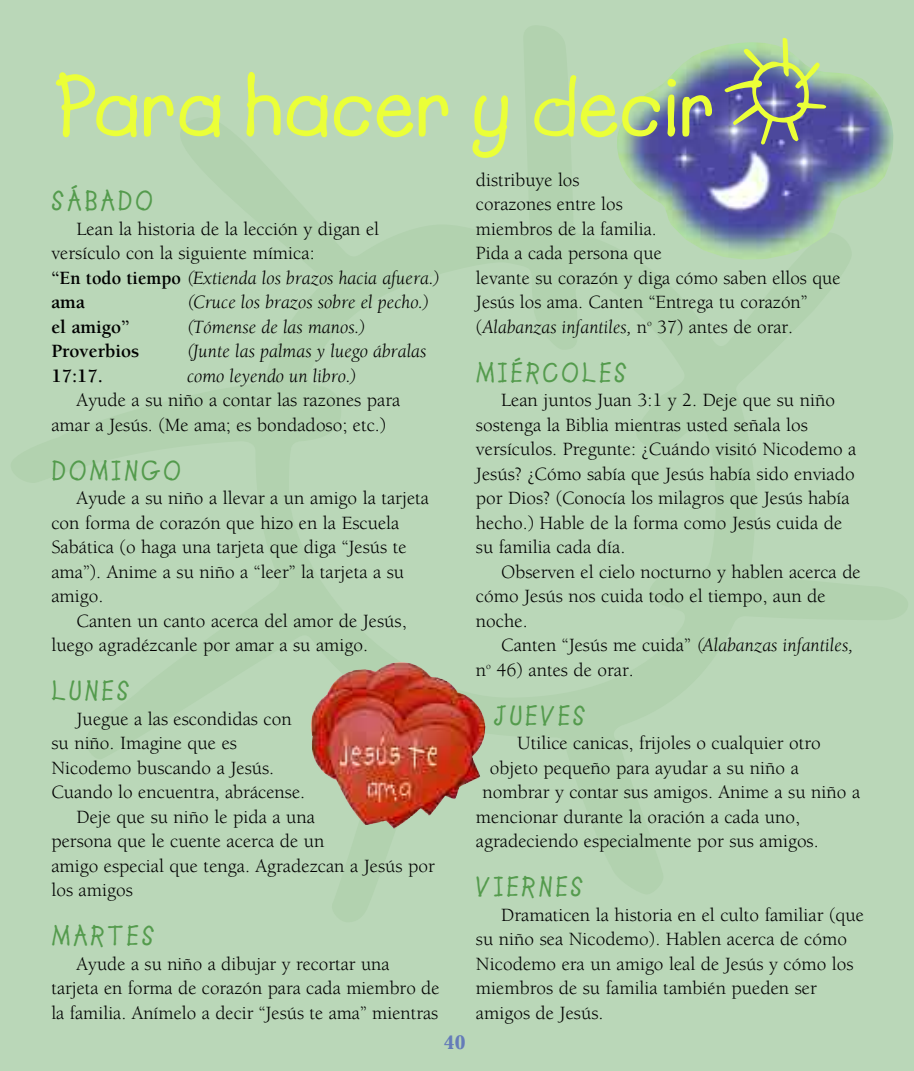
<style>
.page{position:relative;width:914px;height:1071px;background:#bad7b8}
.page>*{position:absolute;margin:0;border:0;box-sizing:border-box;transform-origin:0 0}
.t1{font:700 87.5px "Lemonade";color:#ebff38}
.t2{font:700 28px "Lemonade";letter-spacing:.1em;color:#549b4d}
.t3{font:19.25px/24.5px "Berkeley";color:#000}
.t4{font:italic 19.25px "Berkeley";color:#000}
.t5{font:700 19.25px "Berkeley";color:#000}
.t6{font:700 19.25px "Cheltenham";color:#657cb8}
.s1{font-weight:700}
.s2{font-style:italic}
</style>
<div class="page">
<img style="left:310px;top:662px;width:176px;height:167px">
<img style="left:617px;top:45px;width:276px;height:215px">
<img style="left:430px;top:677px;width:55px;height:63px">
<svg style="left:724px;top:38px;width:102px;height:107px;background:#889494"></svg>
<h1 class="t1" style="left:54px;top:54px;width:662px">Para hacer y decir</h1>
<h2 class="t2" style="left:51px;top:184px;width:103px">SÁBADO</h2>
<p class="t3" style="left:51px;top:218px;width:390px;text-indent:25px">Lean la historia de la lección y digan el versículo con la siguiente mímica:<br><span class="s1">“En todo tiempo</span> <span class="s2">(Extienda los brazos hacia afuera.) </span><span class="s1">ama</span></p>
<p class="t4" style="left:187px;top:294px;width:244px">(Cruce los brazos sobre el pecho.)</p>
<p class="t5" style="left:51px;top:319px;width:80px">el amigo”</p>
<p class="t4" style="left:187px;top:319px;width:180px">(Tómense de las manos.)</p>
<p class="t5" style="left:51px;top:343px;width:90px">Proverbios</p>
<p class="t4" style="left:187px;top:343px;width:241px">(Junte las palmas y luego ábralas</p>
<p class="t5" style="left:51px;top:368px;width:53px">17:17.</p>
<p class="t4" style="left:187px;top:368px;width:171px">como leyendo un libro.)</p>
<p class="t3" style="left:51px;top:389px;width:350px;text-indent:25px">Ayude a su niño a contar las razones para amar a Jesús. (Me ama; es bondadoso; etc.)</p>
<h2 class="t2" style="left:51px;top:453px;width:131px">DOMINGO</h2>
<p class="t3" style="left:51px;top:487px;width:379px;text-indent:25px">Ayude a su niño a llevar a un amigo la tarjeta con forma de corazón que hizo en la Escuela Sabática (o haga una tarjeta que diga “Jesús te ama”). Anime a su niño a “leer” la tarjeta a su amigo.</p>
<p class="t3" style="left:51px;top:610px;width:357px;text-indent:25px">Canten un canto acerca del amor de Jesús, luego agradézcanle por amar a su amigo.</p>
<h2 class="t2" style="left:51px;top:674px;width:80px">LUNES</h2>
<p class="t3" style="left:77px;top:708px;width:217px">Juegue a las escondidas con</p>
<p class="t3" style="left:51px;top:732px;width:187px">su niño. Imagine que es</p>
<p class="t3" style="left:51px;top:757px;width:224px">Nicodemo buscando a Jesús.</p>
<p class="t3" style="left:51px;top:781px;width:255px">Cuando lo encuentra, abrácense.</p>
<p class="t3" style="left:77px;top:806px;width:240px">Deje que su niño le pida a una</p>
<p class="t3" style="left:51px;top:830px;width:275px">persona que le cuente acerca de un</p>
<p class="t3" style="left:51px;top:855px;width:385px">amigo especial que tenga. Agradezcan a Jesús por</p>
<p class="t3" style="left:51px;top:879px;width:83px">los amigos</p>
<h2 class="t2" style="left:51px;top:919px;width:105px">MARTES</h2>
<p class="t3" style="left:51px;top:953px;width:390px;text-indent:25px">Ayude a su niño a dibujar y recortar una tarjeta en forma de corazón para cada miembro de la familia. Anímelo a decir “Jesús te ama” mientras</p>
<p class="t6" style="left:444px;top:1035px;width:23px">40</p>
<p class="t3" style="left:476px;top:169px;width:366px">distribuye los<br>corazones entre los<br>miembros de la familia.<br>Pida a cada persona que<br>levante su corazón y diga cómo saben ellos que<br>Jesús los ama. Canten “Entrega tu corazón” (<span class="s2">Alabanzas infantiles,</span> n<sup>o</sup> 37) antes de orar.</p>
<h2 class="t2" style="left:476px;top:355px;width:152px">MIÉRCOLES</h2>
<p class="t3" style="left:476px;top:389px;width:382px;text-indent:25px">Lean juntos Juan 3:1 y 2. Deje que su niño sostenga la Biblia mientras usted señala los versículos. Pregunte: ¿Cuándo visitó Nicodemo a Jesús? ¿Cómo sabía que Jesús había sido enviado por Dios? (Conocía los milagros que Jesús había hecho.) Hable de la forma como Jesús cuida de su familia cada día.</p>
<p class="t3" style="left:476px;top:561px;width:386px;text-indent:25px">Observen el cielo nocturno y hablen acerca de cómo Jesús nos cuida todo el tiempo, aun de noche.</p>
<p class="t3" style="left:476px;top:634px;width:378px;text-indent:25px">Canten “Jesús me cuida” <span class="s2">(Alabanzas infantiles, </span>n<sup>o</sup> 46) antes de orar.</p>
<h2 class="t2" style="left:493px;top:698px;width:94px">JUEVES</h2>
<p class="t3" style="left:517px;top:732px;width:305px">Utilice canicas, frijoles o cualquier otro</p>
<p class="t3" style="left:490px;top:757px;width:310px">objeto pequeño para ayudar a su niño a</p>
<p class="t3" style="left:482px;top:781px;width:379px">nombrar y contar sus amigos. Anime a su niño a</p>
<p class="t3" style="left:476px;top:806px;width:325px">mencionar durante la oración a cada uno,</p>
<p class="t3" style="left:476px;top:830px;width:344px">agradeciendo especialmente por sus amigos.</p>
<h2 class="t2" style="left:476px;top:870px;width:109px">VIERNES</h2>
<p class="t3" style="left:476px;top:904px;width:389px;text-indent:25px">Dramaticen la historia en el culto familiar (que su niño sea Nicodemo). Hablen acerca de cómo Nicodemo era un amigo leal de Jesús y cómo los miembros de su familia también pueden ser amigos de Jesús.</p>
</div>
